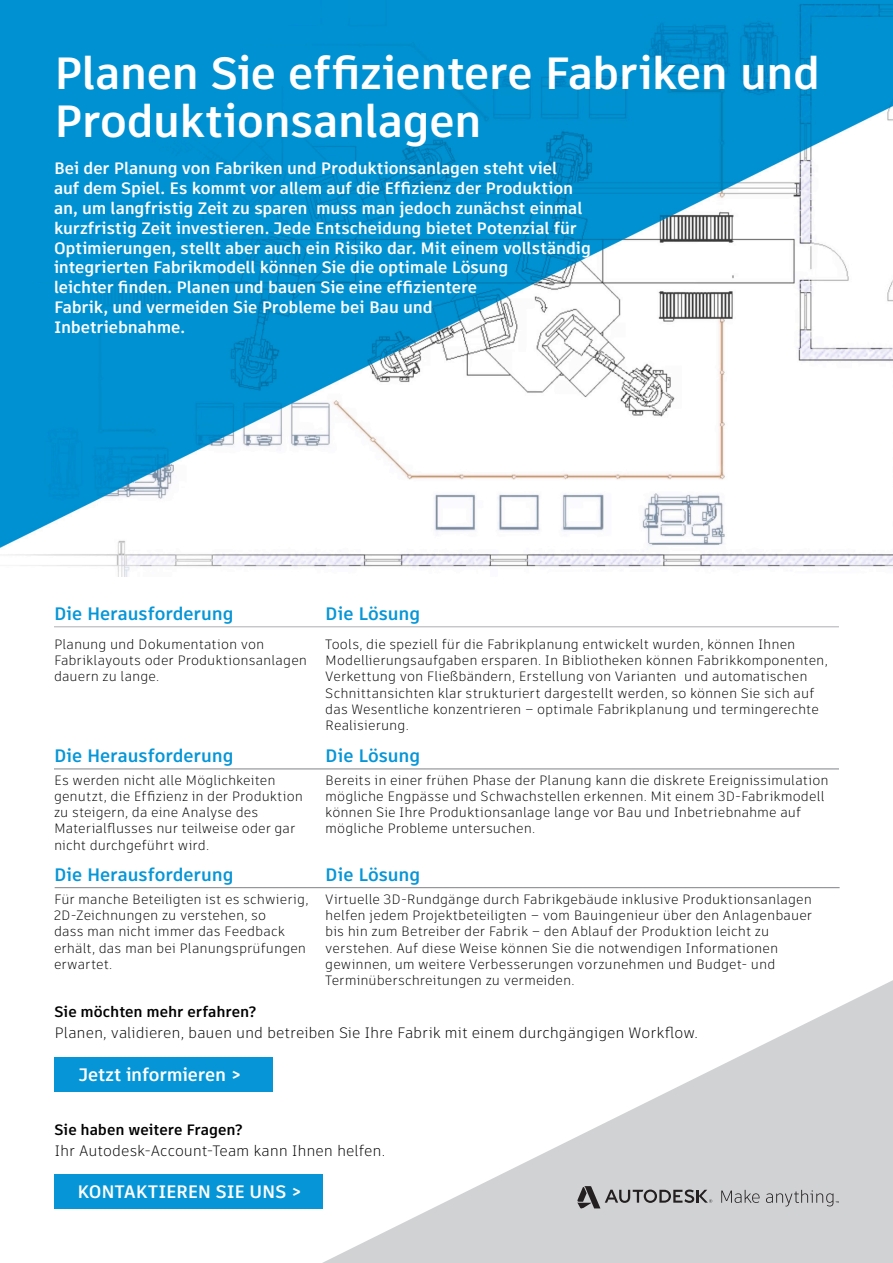
<style>
.page{position:relative;width:893px;height:1263px;background:#fff}
.page>*{position:absolute;margin:0;border:0;box-sizing:border-box;transform-origin:0 0}
.t1{font:700 45px/48px "Artifakt Element";letter-spacing:-.015em;color:#fff}
.t2{font:700 18px "Artifakt Element";letter-spacing:-.005em;color:#0696d7}
.t3{font:700 18px "Artifakt Element";letter-spacing:-.005em;color:#fff}
.t4{font:700 16.5px/19.8px "Artifakt Element";letter-spacing:-.005em;color:#fff}
.Paragraph_Style_2{font:300 15px "Artifakt Element";letter-spacing:-.005em;color:#000}
.Paragraph_Style_2-2{font:700 15px "Artifakt Element";letter-spacing:-.005em;color:#000}
.Paragraph_Style_2-3{font:300 13.5px/16.2px "Artifakt Element";letter-spacing:.005em;color:#000}
</style>
<div class="page">
<svg style="left:322px;top:980px;width:571px;height:283px"></svg>
<img style="left:0;top:0;width:893px;height:576px">
<hr style="left:54px;top:626px;width:785px;height:1px;background:#aeafb3">
<hr style="left:54px;top:768px;width:785px;height:1px;background:#808285">
<hr style="left:55px;top:887px;width:785px;height:1px;background:#808285">
<div style="left:55px;top:1057px;width:218px;height:34px;background:#0696d7"></div>
<div style="left:55px;top:1174px;width:268px;height:35px;background:#0696d7"></div>
<svg style="left:721px;top:1190px;width:38px;height:13px"></svg>
<svg style="left:577px;top:1186px;width:135px;height:22px;background:#a2a1a3"></svg>
<svg style="left:766px;top:1190px;width:73px;height:16px"></svg>
<p class="t1" style="left:54px;top:49px;width:768px">Planen Sie effizientere Fabriken und<br>Produktionsanlagen</p>
<p class="t4" style="left:54px;top:159px;width:538px">Bei der Planung von Fabriken und Produktionsanlagen steht viel<br>auf dem Spiel. Es kommt vor allem auf die Effizienz der Produktion an, um langfristig Zeit zu sparen muss man jedoch zunächst einmal kurzfristig Zeit investieren. Jede Entscheidung bietet Potenzial für Optimierungen, stellt aber auch ein Risiko dar. Mit einem vollständig integrierten Fabrikmodell können Sie die optimale Lösung<br>leichter finden. Planen und bauen Sie eine effizientere<br>Fabrik, und vermeiden Sie Probleme bei Bau und<br>Inbetriebnahme.</p>
<p class="t2" style="left:54px;top:601px;width:181px">Die Herausforderung</p>
<p class="t2" style="left:325px;top:601px;width:96px">Die Lösung</p>
<p class="Paragraph_Style_2-3" style="left:54px;top:636px;width:255px">Planung und Dokumentation von<br>Fabriklayouts oder Produktionsanlagen dauern zu lange.</p>
<p class="Paragraph_Style_2-3" style="left:325px;top:636px;width:504px">Tools, die speziell für die Fabrikplanung entwickelt wurden, können Ihnen Modellierungsaufgaben ersparen. In Bibliotheken können Fabrikkomponenten, Verkettung von Fließbändern, Erstellung von Varianten und automatischen Schnittansichten klar strukturiert dargestellt werden, so können Sie sich auf das Wesentliche konzentrieren – optimale Fabrikplanung und termingerechte Realisierung.</p>
<p class="t2" style="left:54px;top:743px;width:181px">Die Herausforderung</p>
<p class="t2" style="left:325px;top:743px;width:96px">Die Lösung</p>
<p class="Paragraph_Style_2-3" style="left:54px;top:772px;width:251px">Es werden nicht alle Möglichkeiten genutzt, die Effizienz in der Produktion zu steigern, da eine Analyse des Materialflusses nur teilweise oder gar nicht durchgeführt wird.</p>
<p class="Paragraph_Style_2-3" style="left:325px;top:772px;width:505px">Bereits in einer frühen Phase der Planung kann die diskrete Ereignissimulation mögliche Engpässe und Schwachstellen erkennen. Mit einem 3D-Fabrikmodell können Sie Ihre Produktionsanlage lange vor Bau und Inbetriebnahme auf mögliche Probleme untersuchen.</p>
<p class="t2" style="left:54px;top:862px;width:181px">Die Herausforderung</p>
<p class="t2" style="left:325px;top:862px;width:96px">Die Lösung</p>
<p class="Paragraph_Style_2-3" style="left:54px;top:891px;width:256px">Für manche Beteiligten ist es schwierig,<br>2D-Zeichnungen zu verstehen, so<br>dass man nicht immer das Feedback erhält, das man bei Planungsprüfungen erwartet.</p>
<p class="Paragraph_Style_2-3" style="left:325px;top:891px;width:488px">Virtuelle 3D-Rundgänge durch Fabrikgebäude inklusive Produktionsanlagen helfen jedem Projektbeteiligten – vom Bauingenieur über den Anlagenbauer bis hin zum Betreiber der Fabrik – den Ablauf der Produktion leicht zu verstehen. Auf diese Weise können Sie die notwendigen Informationen gewinnen, um weitere Verbesserungen vorzunehmen und Budget- und Terminüberschreitungen zu vermeiden.</p>
<p class="Paragraph_Style_2-2" style="left:55px;top:1001px;width:203px">Sie möchten mehr erfahren?</p>
<p class="Paragraph_Style_2" style="left:55px;top:1022px;width:645px">Planen, validieren, bauen und betreiben Sie Ihre Fabrik mit einem durchgängigen Workflow.</p>
<p class="t3" style="left:78px;top:1062px;width:165px">Jetzt informieren &gt;</p>
<p class="Paragraph_Style_2-2" style="left:55px;top:1119px;width:189px">Sie haben weitere Fragen?</p>
<p class="Paragraph_Style_2" style="left:55px;top:1140px;width:332px">Ihr Autodesk-Account-Team kann Ihnen helfen.</p>
<p class="t3" style="left:78px;top:1179px;width:226px">KONTAKTIEREN SIE UNS &gt;</p>
</div>
